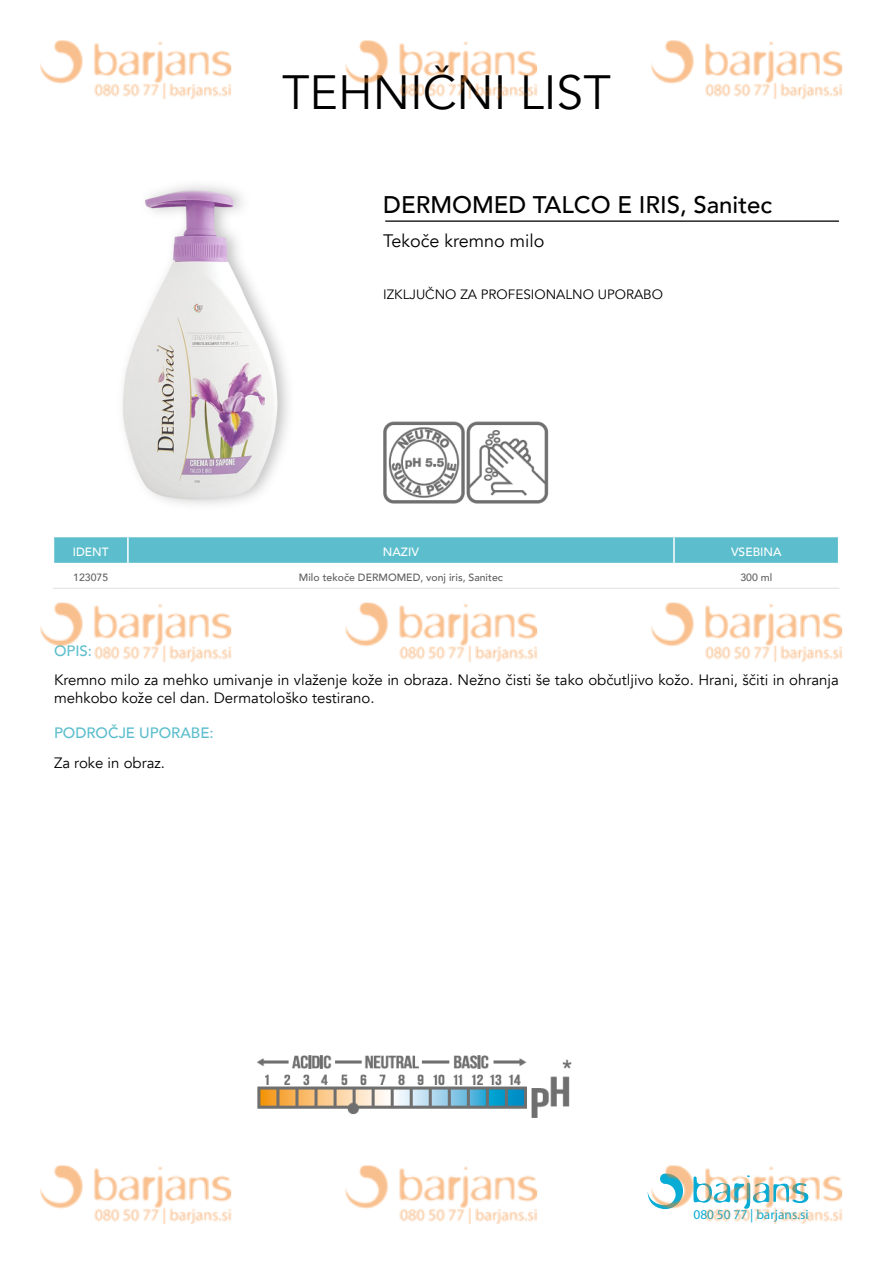
<style>
.page{position:relative;width:893px;height:1263px;background:#fff}
.page>*{position:absolute;margin:0;border:0;box-sizing:border-box;transform-origin:0 0}
.t1{font:48px "Avenir";color:#000}
.t2{font:500 24px "Avenir";color:#000}
.t3{font:18px "Avenir";color:#000}
.t4{font:15px/18px "Avenir";color:#000}
.t5{font:500 15px "Avenir";color:#5cbecd}
.t6{font:13.5px "Avenir";color:#000}
.t7{font:13.5px "Myriad Pro";color:#08acd5}
.t8{font:500 12px "Avenir";color:#fff}
.t9{font:500 10.5px "Avenir";color:#5f5f62}
</style>
<div class="page">
<hr style="left:385px;top:220px;width:454px;height:2px;background:#000">
<svg style="left:53px;top:537px;width:786px;height:26px;background:#60bfce"></svg>
<hr style="left:128px;top:588px;width:546px;height:1px;background:#e5e8e7">
<img style="left:122px;top:185px;width:166px;height:320px">
<img style="left:256px;top:1055px;width:316px;height:63px">
<img style="left:383px;top:421px;width:166px;height:83px">
<img style="left:40px;top:40px;width:192px;height:59px">
<img style="left:345px;top:40px;width:193px;height:59px">
<img style="left:651px;top:40px;width:192px;height:59px">
<img style="left:40px;top:588px;width:192px;height:74px">
<img style="left:345px;top:602px;width:193px;height:60px">
<img style="left:651px;top:588px;width:192px;height:74px">
<img style="left:40px;top:1165px;width:192px;height:59px">
<img style="left:345px;top:1165px;width:193px;height:59px">
<img style="left:647px;top:1165px;width:196px;height:59px">
<p class="t1" style="left:282px;top:64px;width:330px">TEHNIČNI LIST</p>
<p class="t2" style="left:383px;top:184px;width:390px">DERMOMED TALCO E IRIS, Sanitec</p>
<p class="t3" style="left:383px;top:230px;width:163px">Tekoče kremno milo</p>
<p class="t6" style="left:383px;top:287px;width:281px">IZKLJUČNO ZA PROFESIONALNO UPORABO</p>
<p class="t8" style="left:73px;top:541px;width:37px">IDENT</p>
<p class="t8" style="left:383px;top:541px;width:38px">NAZIV</p>
<p class="t8" style="left:731px;top:541px;width:52px">VSEBINA</p>
<p class="t9" style="left:73px;top:568px;width:37px">123075</p>
<p class="t9" style="left:299px;top:568px;width:205px">Milo tekoče DERMOMED, vonj iris, Sanitec</p>
<p class="t9" style="left:740px;top:568px;width:33px">300 ml</p>
<p class="t5" style="left:54px;top:638px;width:40px">OPIS:</p>
<p class="t4" style="left:54px;top:671px;width:786px">Kremno milo za mehko umivanje in vlaženje kože in obraza. Nežno čisti še tako občutljivo kožo. Hrani, ščiti in ohranja mehkobo kože cel dan. Dermatološko testirano.</p>
<p class="t5" style="left:54px;top:720px;width:161px">PODROČJE UPORABE:</p>
<p class="t4" style="left:54px;top:754px;width:113px">Za roke in obraz.</p>
<p class="t7" style="left:693px;top:1206px;width:117px">080 50 77 | barjans.si</p>
</div>
